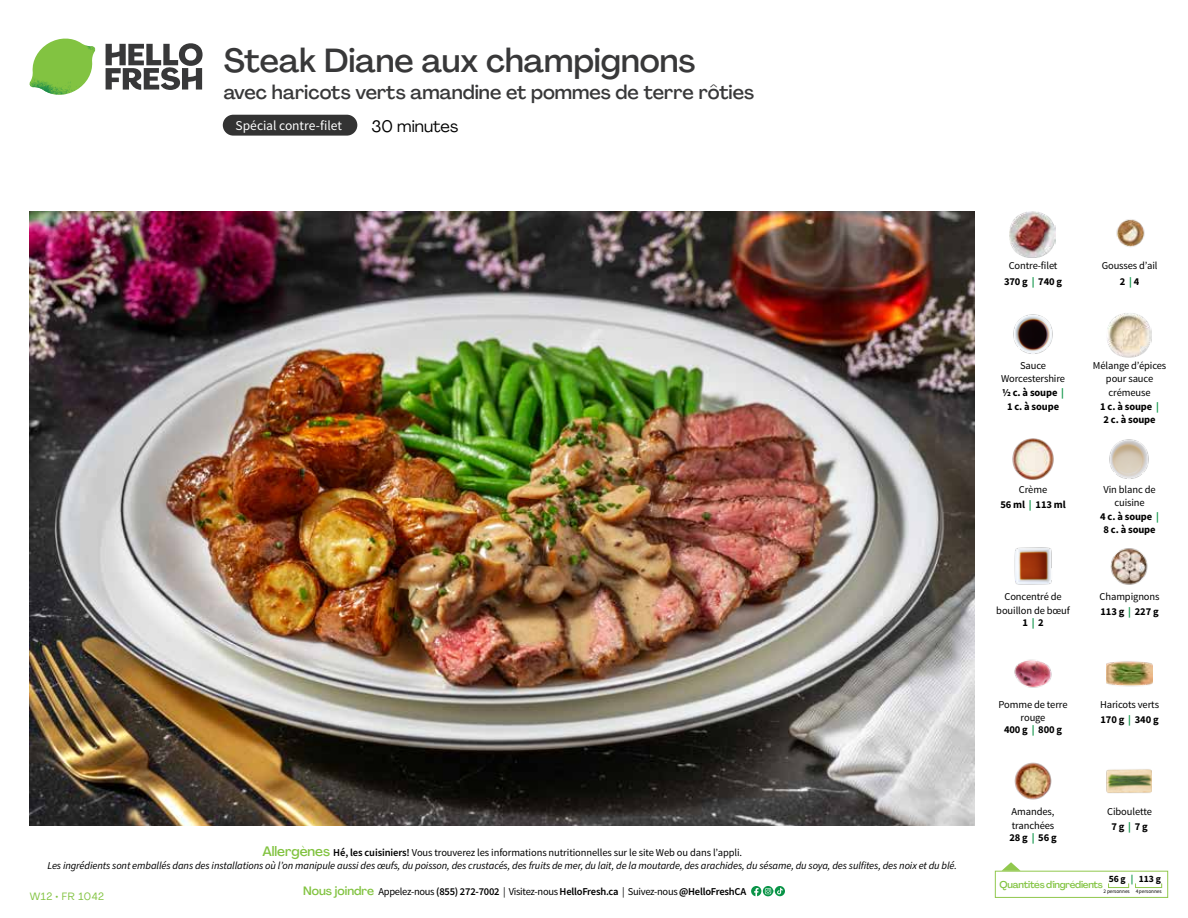
<style>
.page{position:relative;width:1188px;height:918px;background:#fff}
.page>*{position:absolute;margin:0;border:0;box-sizing:border-box;transform-origin:0 0}
.t1{font:500 33px "Agrandir";color:#383839}
.t2{font:500 19.5px "Agrandir";color:#383839}
.t3{font:16.5px "Agrandir";color:#000}
.t4{font:13.5px "Source Sans Pro";letter-spacing:-.005em;color:#fff}
.t5{font:italic 10.5px/13.5px "Source Sans Pro";letter-spacing:-.01em;color:#000;text-align:center}
.t6{font:10.5px/13.5px "Source Sans Pro";letter-spacing:-.01em;color:#000;text-align:center}
.t7{font:700 10.5px/13.4px "Source Sans Pro";letter-spacing:-.01em;color:#000;text-align:center}
.t8{font:600 10.5px "Source Sans Pro";letter-spacing:-.02em;color:#000}
.t9{font:10.5px "Agrandir";letter-spacing:.05em;color:#82c341}
.t10{font:500 9.75px "Agrandir";letter-spacing:-.025em;color:#82c341}
.t11{font:700 9.6px "Source Sans Pro";color:#000}
.t12{font:5.25px "Source Sans Pro";letter-spacing:-.01em;color:#000}
.s1{font-family:"Agrandir";font-weight:500;font-style:normal;font-size:13.5px;color:#82c341}
.s2{font-weight:600;font-style:normal}
.s3{font-style:normal}
.s4{font-family:"Agrandir";font-weight:500;font-size:12px;color:#82c341}
.s5{font-weight:400}
.s6{font-weight:700}
.s7{font-weight:700;color:#0b9446}
.s8{color:#0b9446}
</style>
<div class="page">
<svg style="left:106px;top:43px;width:97px;height:47px"></svg>
<svg style="left:34px;top:39px;width:59px;height:38px"></svg>
<img style="left:65px;top:39px;width:30px;height:25px">
<img style="left:33px;top:60px;width:56px;height:10px">
<img style="left:29px;top:64px;width:58px;height:31px">
<img style="left:64px;top:70px;width:25px;height:24px">
<img style="left:30px;top:211px;width:945px;height:615px">
<svg style="left:775px;top:886px;width:10px;height:10px"></svg>
<svg style="left:751px;top:886px;width:32px;height:10px"></svg>
<svg style="left:1002px;top:862px;width:19px;height:9px"></svg>
<div style="left:995px;top:871px;width:173px;height:27px;border:1px solid #91c84e"></div>
<div style="left:1108px;top:883px;width:21px;height:5px;border:1px solid #91c84e"></div>
<div style="left:1135px;top:883px;width:27px;height:5px;border:1px solid #91c84e"></div>
<img style="left:1013px;top:314px;width:40px;height:40px">
<img style="left:1107px;top:313px;width:45px;height:45px">
<img style="left:1012px;top:438px;width:42px;height:42px">
<img style="left:1109px;top:439px;width:40px;height:40px">
<img style="left:1014px;top:547px;width:38px;height:38px">
<img style="left:1110px;top:548px;width:38px;height:37px">
<img style="left:1014px;top:659px;width:38px;height:29px">
<img style="left:1014px;top:762px;width:38px;height:38px">
<img style="left:1106px;top:769px;width:46px;height:24px">
<img style="left:1116px;top:219px;width:29px;height:28px">
<img style="left:1010px;top:212px;width:45px;height:45px">
<img style="left:1107px;top:661px;width:45px;height:26px">
<div style="left:223px;top:115px;width:134px;height:21px;background:#333;border-radius:10px"></div>
<h1 class="t1" style="left:224px;top:40px;width:473px">Steak Diane aux champignons</h1>
<h2 class="t2" style="left:224px;top:80px;width:532px">avec haricots verts amandine et pommes de terre rôties</h2>
<h3 class="t3" style="left:372px;top:116px;width:88px">30 minutes</h3>
<p class="t4" style="left:236px;top:117px;width:108px">Spécial contre-filet</p>
<p class="t5" style="left:47px;top:846px;width:911px"><span class="s1">Allergènes</span> <span class="s2">Hé, les cuisiniers!</span> <span class="s3">Vous trouverez les informations nutritionnelles sur le site Web ou dans l’appli.<br></span>Les ingrédients sont emballés dans des installations où l’on manipule aussi des œufs, du poisson, des crustacés, des fruits de mer, du lait, de la moutarde, des arachides, du sésame, du soya, des sulfites, des noix et du blé.</p>
<p class="t9" style="left:30px;top:890px;width:76px">W12 • FR 1042</p>
<p class="t8" style="left:303px;top:885px;width:445px"><span class="s4">Nous joindre</span> <span class="s5">Appelez-nous</span> (855) 272-7002 <span class="s5">| Visitez-nous</span> HelloFresh.ca <span class="s5">| Suivez-nous</span> @HelloFreshCA</p>
<p class="t6" style="left:1004px;top:258px;width:60px;line-height:15.6px">Contre-filet<br><span class="s6">370 g</span> <span class="s7">|</span> <span class="s6">740 g</span></p>
<p class="t6" style="left:1102px;top:258px;width:57px;line-height:15.6px">Gousses d’ail<br><span class="s6">2</span> <span class="s7">|</span> <span class="s6">4</span></p>
<p class="t6" style="left:1001px;top:359px;width:65px">Sauce<br>Worcestershire <span class="s6">½ c. à soupe</span> <span class="s7">|<br></span><span class="s6">1 c. à soupe</span></p>
<p class="t6" style="left:1093px;top:359px;width:75px">Mélange d’épices pour sauce crémeuse</p>
<p class="t7" style="left:1100px;top:400px;width:60px">1 c. à soupe <span class="s8">|<br></span>2 c. à soupe</p>
<p class="t7" style="left:1000px;top:482px;width:67px;line-height:14.9px"><span class="s5">Crème<br></span>56 ml <span class="s8">|</span> 113 ml</p>
<p class="t7" style="left:1100px;top:483px;width:60px"><span class="s5">Vin blanc de cuisine<br></span>4 c. à soupe <span class="s8">|<br></span>8 c. à soupe</p>
<p class="t6" style="left:996px;top:590px;width:75px">Concentré de bouillon de bœuf</p>
<p class="t7" style="left:1022px;top:616px;width:23px">1 <span class="s8">|</span> 2</p>
<p class="t6" style="left:1100px;top:590px;width:62px;line-height:14.9px;text-align:left">Champignons<br><span class="s6">113 g</span> <span class="s7">|</span> <span class="s6">227 g</span></p>
<p class="t6" style="left:999px;top:698px;width:70px">Pomme de terre rouge</p>
<p class="t7" style="left:1004px;top:723px;width:60px">400 g <span class="s8">|</span> 800 g</p>
<p class="t6" style="left:1100px;top:697px;width:61px;line-height:14.9px;text-align:left">Haricots verts<br><span class="s6">170 g</span> <span class="s7">|</span> <span class="s6">340 g</span></p>
<p class="t6" style="left:1012px;top:805px;width:44px;text-align:left">Amandes, tranchées</p>
<p class="t7" style="left:1009px;top:830px;width:49px">28g <span class="s8">|</span> 56g</p>
<p class="t6" style="left:1107px;top:804px;width:46px;line-height:14.9px">Ciboulette<br><span class="s6">7g</span> <span class="s7">|</span> <span class="s6">7g</span></p>
<p class="t11" style="left:1109px;top:872px;width:54px">56 g <span class="s8">|</span> 113 g</p>
<p class="t12" style="left:1103px;top:888px;width:60px">2 personnes 4 personnes</p>
<p class="t10" style="left:1000px;top:878px;width:105px">Quantités d'ingrédients</p>
</div>
